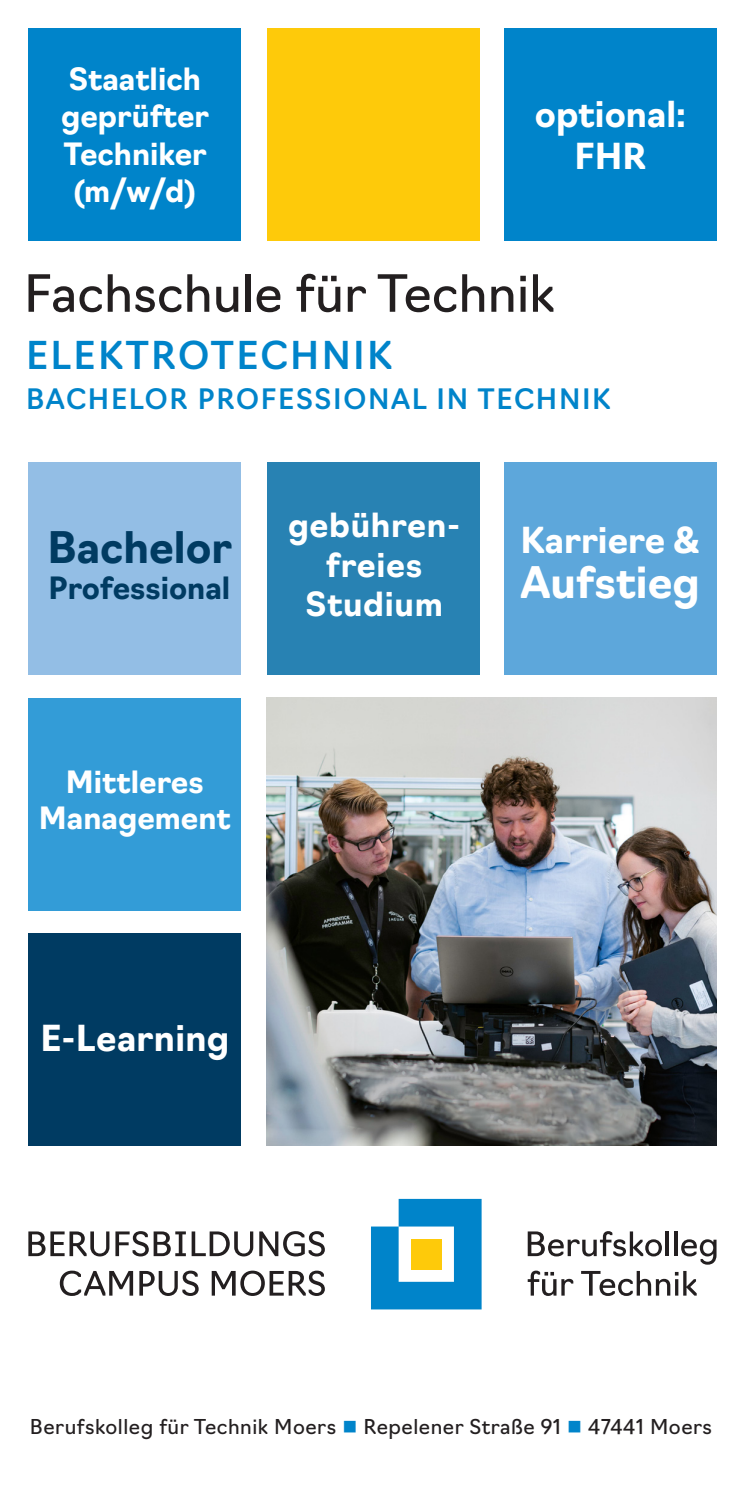
<style>
.page{position:relative;width:745px;height:1489px;background:#fff}
.page>*{position:absolute;margin:0;border:0;box-sizing:border-box;transform-origin:0 0}
.t1{font:50px "Navigo";color:#231f20}
.t2{font:700 42.5px "Navigo";color:#003b62}
.t3{font:700 42.5px "Navigo";color:#fff}
.t4{font:500 37.5px "Navigo";letter-spacing:.06em;color:#0084ca}
.t5{font:700 35px/42px "Navigo";color:#fff;text-align:center}
.t6{font:700 32.5px/39px "Navigo";letter-spacing:.02em;color:#fff;text-align:center}
.t7{font:700 30px/37.5px "Navigo";color:#fff;text-align:center}
.t8{font:700 30px "Navigo";color:#003b62}
.t9{font:500 27.5px "Navigo";letter-spacing:.06em;color:#0084ca}
.t10{font:20px "Navigo";letter-spacing:.025em;color:#231f20}
.s1{color:#0084ca}
</style>
<div class="page">
<svg style="left:371px;top:1198px;width:110px;height:111px"></svg>
<svg style="left:527px;top:1231px;width:134px;height:25px"></svg>
<hr style="left:665px;top:1231px;width:3px;height:24px;background:#231f20">
<hr style="left:673px;top:1231px;width:3px;height:24px;background:#231f20">
<svg style="left:681px;top:1239px;width:35px;height:25px"></svg>
<svg style="left:527px;top:1270px;width:46px;height:25px"></svg>
<svg style="left:581px;top:1270px;width:115px;height:25px"></svg>
<svg style="left:28px;top:1231px;width:81px;height:25px"></svg>
<svg style="left:115px;top:1231px;width:138px;height:25px"></svg>
<svg style="left:259px;top:1231px;width:65px;height:25px"></svg>
<svg style="left:60px;top:1270px;width:73px;height:25px"></svg>
<svg style="left:139px;top:1270px;width:59px;height:25px"></svg>
<svg style="left:211px;top:1270px;width:113px;height:25px"></svg>
<div style="left:28px;top:28px;width:213px;height:213px;background:#0084ca"></div>
<div style="left:28px;top:462px;width:213px;height:212px;background:#93bee5"></div>
<div style="left:28px;top:697px;width:213px;height:213px;background:#339cd7"></div>
<div style="left:28px;top:933px;width:213px;height:213px;background:#003b62"></div>
<div style="left:503px;top:462px;width:213px;height:212px;background:#5da7db"></div>
<div style="left:267px;top:28px;width:212px;height:213px;background:#feca0a"></div>
<div style="left:267px;top:462px;width:212px;height:212px;background:#2882b3"></div>
<img style="left:266px;top:697px;width:450px;height:448px">
<div style="left:503px;top:28px;width:213px;height:213px;background:#0084ca"></div>
<h3 class="t7" style="left:61px;top:58px;width:149px">Staatlich geprüfter<br>Techniker (m/w/d)</h3>
<h3 class="t5" style="left:534px;top:90px;width:152px">optional:<br>FHR</h3>
<h1 class="t1" style="left:24px;top:254px;width:532px">Fachschule für Technik</h1>
<h3 class="t4" style="left:26px;top:326px;width:367px">ELEKTROTECHNIK</h3>
<h3 class="t9" style="left:26px;top:377px;width:585px">BACHELOR PROFESSIONAL IN TECHNIK</h3>
<h2 class="t2" style="left:48px;top:514px;width:186px">Bachelor</h2>
<h3 class="t8" style="left:48px;top:564px;width:183px">Professional</h3>
<h3 class="t6" style="left:288px;top:503px;width:173px">gebühren&shy;freies<br>Studium</h3>
<h3 class="t7" style="left:39px;top:761px;width:193px;line-height:36px">Mittleres<br>Management</h3>
<h3 class="t5" style="left:520px;top:516px;width:180px">Karriere &amp;</h3>
<h2 class="t3" style="left:520px;top:549px;width:181px">Aufstieg</h2>
<h3 class="t5" style="left:40px;top:1014px;width:190px">E-Learning</h3>
<p class="t10" style="left:30px;top:1410px;width:683px">Berufskolleg für Technik Moers <span class="s1">■</span> Repelener Straße 91 <span class="s1">■</span> 47441 Moers</p>
</div>
